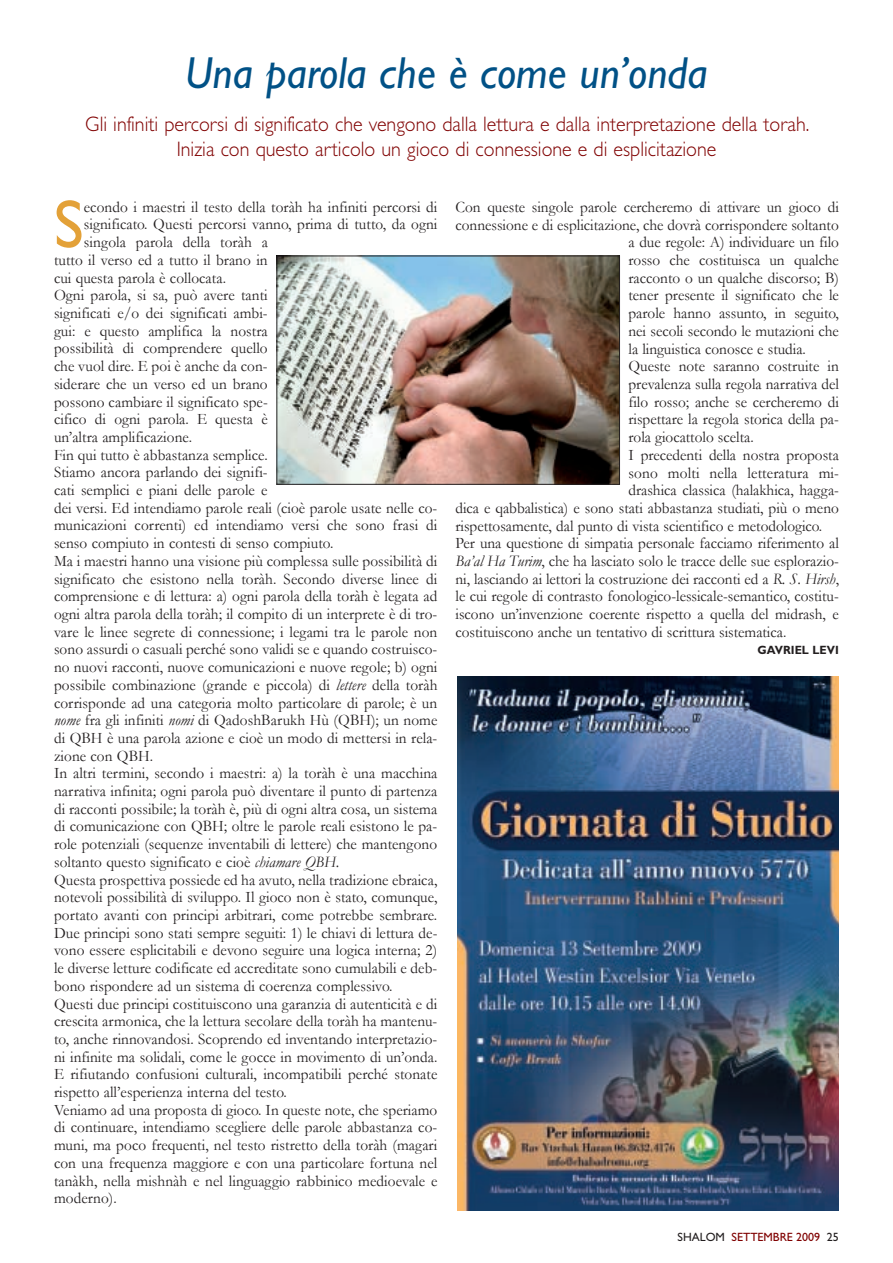
<style>
.page{position:relative;width:893px;height:1263px;background:#fff}
.page>*{position:absolute;margin:0;border:0;box-sizing:border-box;transform-origin:0 0}
.t1{font:67.95px "Gill Sans";color:#e3a138;scale:.95 1}
.t2{font:italic 45px "Gill Sans";color:#015186;scale:.95 1}
.t3{font:300 21px/25.2px "Gill Sans";color:#800101;text-align:center;scale:.95 1}
.t4{font:16.05px "Garamond";letter-spacing:.005em;color:#231f20;scale:.95 1}
.t5{font:12px "Gill Sans";color:#800101}
.t6{font:700 12px "Gill Sans";letter-spacing:.005em;color:#231f20;scale:.95 1}
.s1{font-style:italic}
.s2{color:#231f20}
</style>
<div class="page">
<img style="left:458px;top:676px;width:381px;height:534px">
<img style="left:278px;top:257px;width:340px;height:226px">
<div style="left:276px;top:255px;width:344px;height:230px;border:1px solid #231f20"></div>
<h2 class="t2" style="left:185px;top:47px;width:551px">Una parola che è come un’onda</h2>
<h3 class="t3" style="left:85px;top:111px;width:764px">Gli infiniti percorsi di significato che vengono dalla lettura e dalla interpretazione della torah.<br>Inizia con questo articolo un gioco di connessione e di esplicitazione</h3>
<h1 class="t1" style="left:54px;top:185px;width:33px">S</h1>
<p class="t4" style="left:84px;top:197px;width:374px">econdo i maestri il testo della toràh ha infiniti percorsi di</p>
<p class="t4" style="left:84px;top:215px;width:374px">significato. Questi percorsi vanno, prima di tutto, da ogni</p>
<p class="t4" style="left:84px;top:232px;width:195px">singola parola della toràh a</p>
<p class="t4" style="left:54px;top:250px;width:226px">tutto il verso ed a tutto il brano in</p>
<p class="t4" style="left:54px;top:268px;width:183px">cui questa parola è collocata.</p>
<p class="t4" style="left:54px;top:286px;width:226px">Ogni parola, si sa, può avere tanti</p>
<p class="t4" style="left:54px;top:303px;width:226px">significati e/o dei significati ambi-</p>
<p class="t4" style="left:54px;top:321px;width:226px">gui: e questo amplifica la nostra</p>
<p class="t4" style="left:54px;top:339px;width:226px">possibilità di comprendere quello</p>
<p class="t4" style="left:54px;top:356px;width:226px">che vuol dire. E poi è anche da con-</p>
<p class="t4" style="left:54px;top:374px;width:226px">siderare che un verso ed un brano</p>
<p class="t4" style="left:54px;top:392px;width:227px">possono cambiare il significato spe-</p>
<p class="t4" style="left:54px;top:410px;width:226px">cifico di ogni parola. E questa è</p>
<p class="t4" style="left:54px;top:427px;width:147px">un’altra amplificazione.</p>
<p class="t4" style="left:54px;top:445px;width:226px">Fin qui tutto è abbastanza semplice.</p>
<p class="t4" style="left:54px;top:463px;width:226px">Stiamo ancora parlando dei signifi-</p>
<p class="t4" style="left:54px;top:480px;width:226px">cati semplici e piani delle parole e</p>
<p class="t4" style="left:54px;top:498px;width:405px">dei versi. Ed intendiamo parole reali (cioè parole usate nelle co-</p>
<p class="t4" style="left:54px;top:516px;width:405px">municazioni correnti) ed intendiamo versi che sono frasi di</p>
<p class="t4" style="left:54px;top:533px;width:296px">senso compiuto in contesti di senso compiuto.</p>
<p class="t4" style="left:54px;top:551px;width:405px">Ma i maestri hanno una visione più complessa sulle possibilità di</p>
<p class="t4" style="left:54px;top:569px;width:405px">significato che esistono nella toràh. Secondo diverse linee di</p>
<p class="t4" style="left:54px;top:587px;width:405px">comprensione e di lettura: a) ogni parola della toràh è legata ad</p>
<p class="t4" style="left:54px;top:604px;width:405px">ogni altra parola della toràh; il compito di un interprete è di tro-</p>
<p class="t4" style="left:54px;top:622px;width:405px">vare le linee segrete di connessione; i legami tra le parole non</p>
<p class="t4" style="left:54px;top:640px;width:405px">sono assurdi o casuali perché sono validi se e quando costruisco-</p>
<p class="t4" style="left:54px;top:657px;width:405px">no nuovi racconti, nuove comunicazioni e nuove regole; b) ogni</p>
<p class="t4" style="left:54px;top:675px;width:405px">possibile combinazione (grande e piccola) di <span class="s1">lettere</span> della toràh</p>
<p class="t4" style="left:54px;top:693px;width:405px">corrisponde ad una categoria molto particolare di parole; è un</p>
<p class="t4" style="left:54px;top:710px;width:405px"><span class="s1">nome</span> fra gli infiniti <span class="s1">nomi</span> di QadoshBarukh Hù (QBH); un nome</p>
<p class="t4" style="left:54px;top:728px;width:405px">di QBH è una parola azione e cioè un modo di mettersi in rela-</p>
<p class="t4" style="left:54px;top:746px;width:106px">zione con QBH.</p>
<p class="t4" style="left:54px;top:764px;width:405px">In altri termini, secondo i maestri: a) la toràh è una macchina</p>
<p class="t4" style="left:54px;top:781px;width:405px">narrativa infinita; ogni parola può diventare il punto di partenza</p>
<p class="t4" style="left:54px;top:799px;width:405px">di racconti possibile; la toràh è, più di ogni altra cosa, un sistema</p>
<p class="t4" style="left:54px;top:817px;width:405px">di comunicazione con QBH; oltre le parole reali esistono le pa-</p>
<p class="t4" style="left:54px;top:834px;width:405px">role potenziali (sequenze inventabili di lettere) che mantengono</p>
<p class="t4" style="left:54px;top:852px;width:302px">soltanto questo significato e cioè <span class="s1">chiamare QBH.</span></p>
<p class="t4" style="left:54px;top:870px;width:405px">Questa prospettiva possiede ed ha avuto, nella tradizione ebraica,</p>
<p class="t4" style="left:54px;top:887px;width:405px">notevoli possibilità di sviluppo. Il gioco non è stato, comunque,</p>
<p class="t4" style="left:54px;top:905px;width:405px">portato avanti con principi arbitrari, come potrebbe sembrare.</p>
<p class="t4" style="left:54px;top:923px;width:405px">Due principi sono stati sempre seguiti: 1) le chiavi di lettura de-</p>
<p class="t4" style="left:54px;top:941px;width:405px">vono essere esplicitabili e devono seguire una logica interna; 2)</p>
<p class="t4" style="left:54px;top:958px;width:405px">le diverse letture codificate ed accreditate sono cumulabili e deb-</p>
<p class="t4" style="left:54px;top:976px;width:358px">bono rispondere ad un sistema di coerenza complessivo.</p>
<p class="t4" style="left:54px;top:994px;width:405px">Questi due principi costituiscono una garanzia di autenticità e di</p>
<p class="t4" style="left:54px;top:1011px;width:405px">crescita armonica, che la lettura secolare della toràh ha mantenu-</p>
<p class="t4" style="left:54px;top:1029px;width:405px">to, anche rinnovandosi. Scoprendo ed inventando interpretazio-</p>
<p class="t4" style="left:54px;top:1047px;width:405px">ni infinite ma solidali, come le gocce in movimento di un’onda.</p>
<p class="t4" style="left:54px;top:1065px;width:405px">E rifiutando confusioni culturali, incompatibili perché stonate</p>
<p class="t4" style="left:54px;top:1082px;width:246px">rispetto all’esperienza interna del testo.</p>
<p class="t4" style="left:54px;top:1100px;width:405px">Veniamo ad una proposta di gioco. In queste note, che speriamo</p>
<p class="t4" style="left:54px;top:1118px;width:405px">di continuare, intendiamo scegliere delle parole abbastanza co-</p>
<p class="t4" style="left:54px;top:1135px;width:405px">muni, ma poco frequenti, nel testo ristretto della toràh (magari</p>
<p class="t4" style="left:54px;top:1153px;width:405px">con una frequenza maggiore e con una particolare fortuna nel</p>
<p class="t4" style="left:54px;top:1171px;width:405px">tanàkh, nella mishnàh e nel linguaggio rabbinico medioevale e</p>
<p class="t4" style="left:54px;top:1188px;width:68px">moderno).</p>
<p class="t4" style="left:455px;top:197px;width:405px">Con queste singole parole cercheremo di attivare un gioco di</p>
<p class="t4" style="left:455px;top:215px;width:405px">connessione e di esplicitazione, che dovrà corrispondere soltanto</p>
<p class="t4" style="left:628px;top:233px;width:223px">a due regole: A) individuare un filo</p>
<p class="t4" style="left:628px;top:250px;width:223px">rosso che costituisca un qualche</p>
<p class="t4" style="left:628px;top:268px;width:223px">racconto o un qualche discorso; B)</p>
<p class="t4" style="left:628px;top:286px;width:223px">tener presente il significato che le</p>
<p class="t4" style="left:628px;top:303px;width:223px">parole hanno assunto, in seguito,</p>
<p class="t4" style="left:628px;top:321px;width:223px">nei secoli secondo le mutazioni che</p>
<p class="t4" style="left:628px;top:339px;width:188px">la linguistica conosce e studia.</p>
<p class="t4" style="left:628px;top:357px;width:223px">Queste note saranno costruite in</p>
<p class="t4" style="left:628px;top:374px;width:223px">prevalenza sulla regola narrativa del</p>
<p class="t4" style="left:628px;top:392px;width:223px">filo rosso; anche se cercheremo di</p>
<p class="t4" style="left:628px;top:410px;width:223px">rispettare la regola storica della pa-</p>
<p class="t4" style="left:628px;top:427px;width:133px">rola giocattolo scelta.</p>
<p class="t4" style="left:628px;top:445px;width:223px">I precedenti della nostra proposta</p>
<p class="t4" style="left:628px;top:463px;width:223px">sono molti nella letteratura mi-</p>
<p class="t4" style="left:628px;top:481px;width:223px">drashica classica (halakhica, hagga-</p>
<p class="t4" style="left:455px;top:498px;width:405px">dica e qabbalistica) e sono stati abbastanza studiati, più o meno</p>
<p class="t4" style="left:455px;top:516px;width:387px">rispettosamente, dal punto di vista scientifico e metodologico.</p>
<p class="t4" style="left:455px;top:534px;width:405px">Per una questione di simpatia personale facciamo riferimento al</p>
<p class="t4" style="left:455px;top:551px;width:405px"><span class="s1">Ba’al Ha Turim</span>, che ha lasciato solo le tracce delle sue esplorazio-</p>
<p class="t4" style="left:455px;top:569px;width:405px">ni, lasciando ai lettori la costruzione dei racconti ed a <span class="s1">R. S. Hirsh</span>,</p>
<p class="t4" style="left:455px;top:587px;width:405px">le cui regole di contrasto fonologico-lessicale-semantico, costitu-</p>
<p class="t4" style="left:455px;top:604px;width:405px">iscono un’invenzione coerente rispetto a quella del midrash, e</p>
<p class="t4" style="left:455px;top:622px;width:350px">costituiscono anche un tentativo di scrittura sistematica.</p>
<p class="t6" style="left:757px;top:643px;width:87px">GAVRIEL LEVI</p>
<p class="t5" style="left:677px;top:1230px;width:163px"><span class="s2">SHALOM</span> SETTEMBRE 2009 <span class="s2">25</span></p>
</div>
